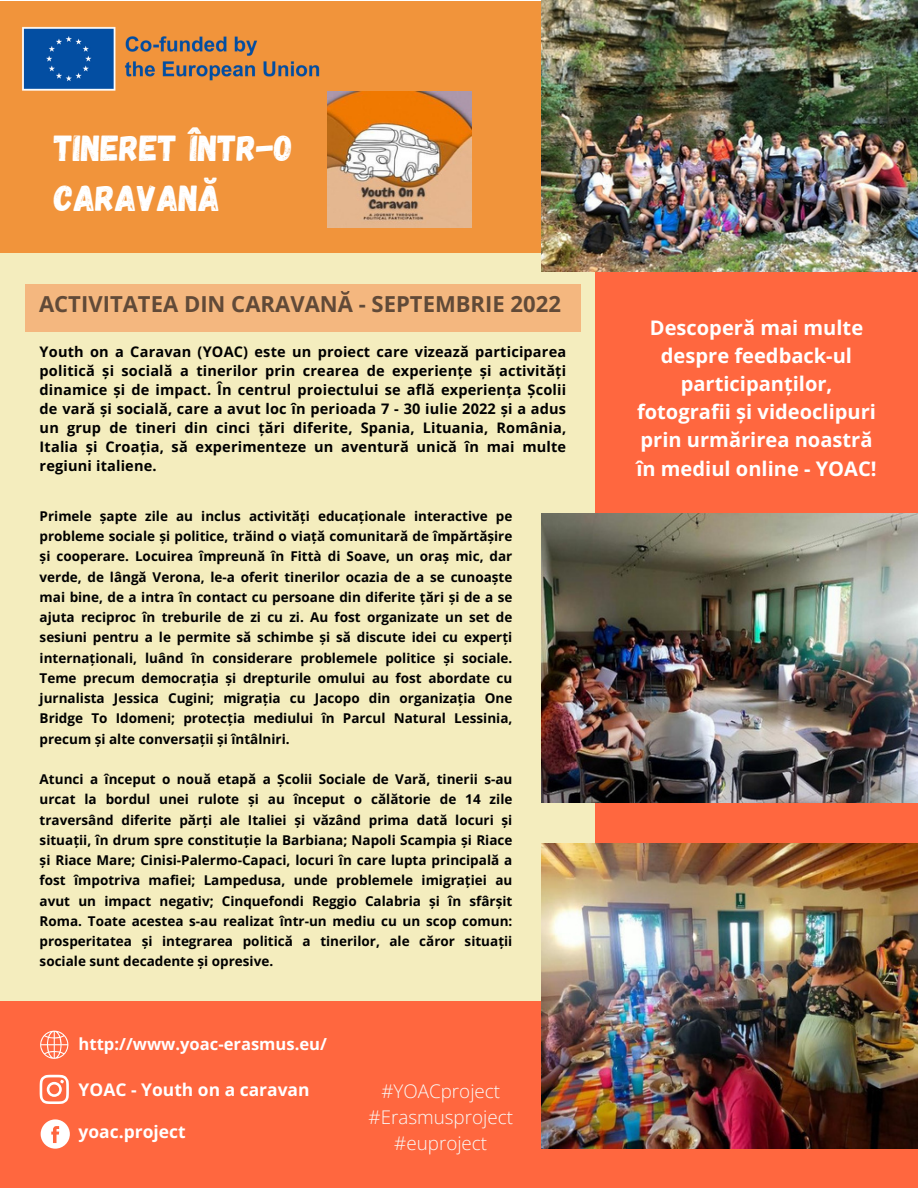
<style>
.page{position:relative;width:918px;height:1188px;background:#fff}
.page>*{position:absolute;margin:0;border:0;box-sizing:border-box;transform-origin:0 0}
.t1{font:36.15px/49.5px "Gagalin";color:#fff}
.t2{font:700 22.05px "Open Sans";color:#614a38}
.t3{font:700 20.1px/28.2px "Open Sans";color:#fff;text-align:center}
.t4{font:300 18.75px/25.8px "Open Sans";color:#f9faf8;text-align:center}
.t5{font:700 17.4px "Open Sans";color:#fff}
.t6{font:700 16.65px "Open Sans";color:#fff}
.t7{font:700 14.55px/19.2px "Open Sans";letter-spacing:.01em;color:#000;text-align:justify}
.t8{font:700 13.5px/20.2px "Open Sans";color:#000;text-align:justify}
</style>
<div class="page">
<div style="left:0;top:69px;width:918px;height:936px;background:#f4edbe"></div>
<div style="left:595px;top:1px;width:323px;height:843px;background:#ff673f"></div>
<div style="left:0;top:1px;width:918px;height:252px;background:#f1943b"></div>
<img style="left:541px;top:513px;width:377px;height:290px">
<img style="left:541px;top:0;width:377px;height:271px">
<img style="left:327px;top:92px;width:144px;height:136px">
<div style="left:0;top:1002px;width:918px;height:186px;background:#ff673f"></div>
<img style="left:541px;top:843px;width:377px;height:305px">
<div style="left:25px;top:285px;width:556px;height:47px;background:#f4b77f"></div>
<svg style="left:40px;top:1031px;width:28px;height:28px"></svg>
<svg style="left:41px;top:1119px;width:29px;height:30px"></svg>
<svg style="left:40px;top:1075px;width:29px;height:29px"></svg>
<img style="left:22px;top:26px;width:313px;height:66px">
<h3 class="t1" style="left:54px;top:122px;width:240px">TINERET ÎNTR-O<br>CARAVANĂ</h3>
<p class="t2" style="left:39px;top:288px;width:523px">ACTIVITATEA DIN CARAVANĂ - SEPTEMBRIE 2022</p>
<p class="t7" style="left:40px;top:341px;width:528px">Youth on a Caravan (YOAC) este un proiect care vizează participarea politică și socială a tinerilor prin crearea de experiențe și activități dinamice și de impact. În centrul proiectului se află experiența Școlii de vară și socială, care a avut loc în perioada 7 - 30 iulie 2022 și a adus un grup de tineri din cinci țări diferite, Spania, Lituania, România, Italia și Croația, să experimenteze un aventură unică în mai multe regiuni italiene.</p>
<p class="t8" style="left:40px;top:506px;width:474px">Primele șapte zile au inclus activități educaționale interactive pe probleme sociale și politice, trăind o viață comunitară de împărtășire și cooperare. Locuirea împreună în Fittà di Soave, un oraș mic, dar verde, de lângă Verona, le-a oferit tinerilor ocazia de a se cunoaște mai bine, de a intra în contact cu persoane din diferite țări și de a se ajuta reciproc în treburile de zi cu zi. Au fost organizate un set de sesiuni pentru a le permite să schimbe și să discute idei cu experți internaționali, luând în considerare problemele politice și sociale.<br>Teme precum democrația și drepturile omului au fost abordate cu jurnalista Jessica Cugini; migrația cu Jacopo din organizația One Bridge To Idomeni; protecția mediului în Parcul Natural Lessinia, precum și alte conversații și întâlniri.</p>
<p class="t8" style="left:40px;top:769px;width:474px">Atunci a început o nouă etapă a Școlii Sociale de Vară, tinerii s-au urcat la bordul unei rulote și au început o călătorie de 14 zile traversând diferite părți ale Italiei și văzând prima dată locuri și situații, în drum spre constituție la Barbiana; Napoli Scampia și Riace și Riace Mare; Cinisi-Palermo-Capaci, locuri în care lupta principală a fost împotriva mafiei; Lampedusa, unde problemele imigrației au avut un impact negativ; Cinquefondi Reggio Calabria și în sfârșit Roma. Toate acestea s-au realizat într-un mediu cu un scop comun: prosperitatea și integrarea politică a tinerilor, ale căror situații sociale sunt decadente și opresive.</p>
<h6 class="t6" style="left:79px;top:1032px;width:250px">http://www.yoac-erasmus.eu/</h6>
<h4 class="t5" style="left:79px;top:1078px;width:232px">YOAC - Youth on a caravan</h4>
<h4 class="t5" style="left:79px;top:1119px;width:109px">yoac.project</h4>
<h5 class="t4" style="left:369px;top:1078px;width:146px">#YOACproject #Erasmusproject #euproject</h5>
<p class="t3" style="left:636px;top:313px;width:242px">Descoperă mai multe despre feedback-ul participanților, fotografii și videoclipuri prin urmărirea noastră în mediul online - YOAC!</p>
</div>
